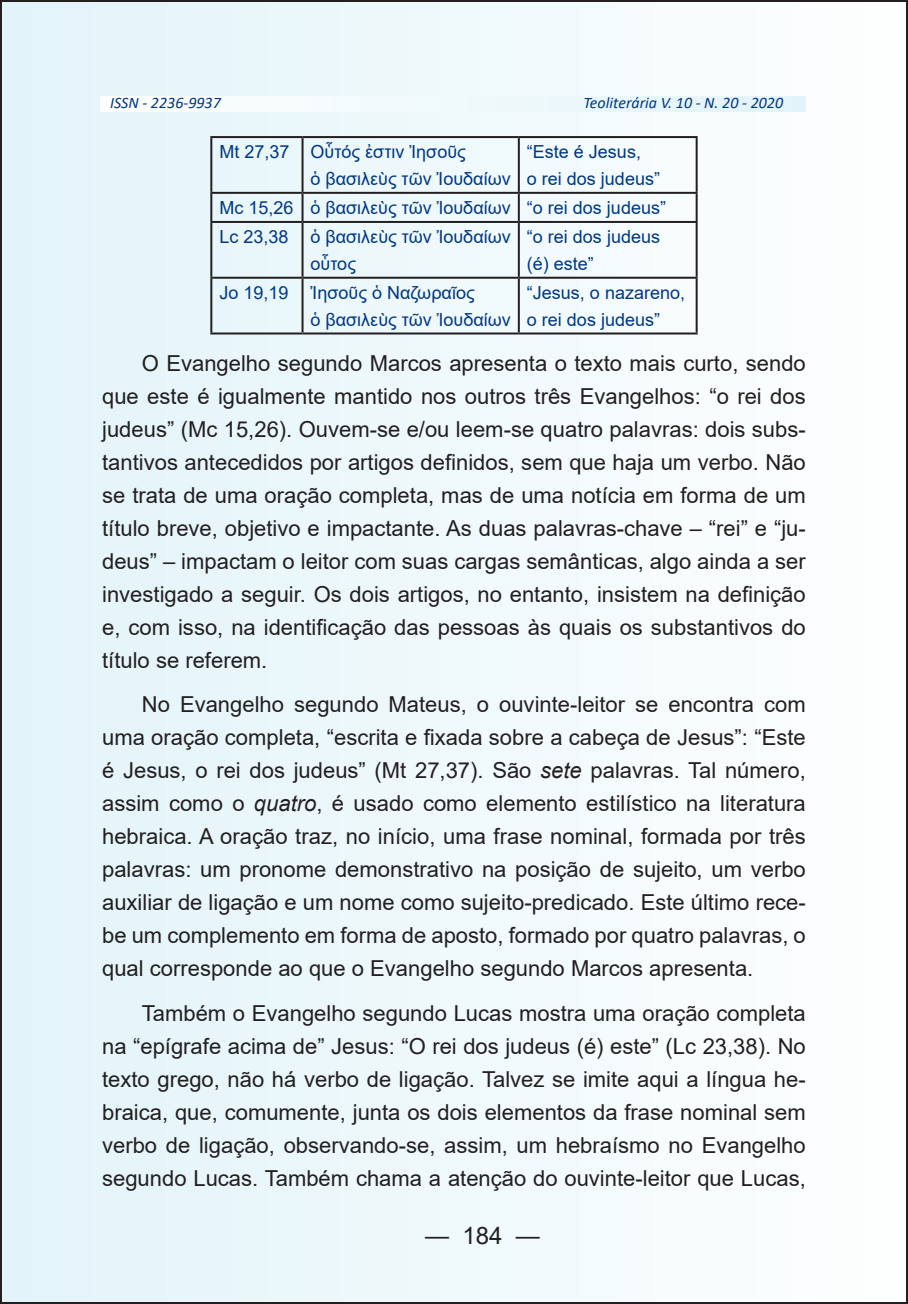
<style>
.page{position:relative;width:908px;height:1304px;background:#fff}
.page>*{position:absolute;margin:0;border:0;box-sizing:border-box;transform-origin:0 0}
.t1{font:24px "Arial";color:#231f20}
.t2{font:22px/33px "Arial";color:#231f20;text-align:justify}
.t3{font:18px/26.6px "Arial";color:#003882}
.t4{font:italic 16px "Calibri";color:#003882}
.s1{font-style:italic}
</style>
<div class="page">
<div style="left:1px;top:1px;width:905px;height:1302px;background:linear-gradient(to right,#e1f3f9,#fefefe)"></div>
<svg style="left:100px;top:96px;width:705px;height:15px"></svg>
<hr style="left:210px;top:136px;width:92px;height:2px;background:#231f20">
<hr style="left:210px;top:138px;width:2px;height:54px;background:#231f20">
<hr style="left:302px;top:136px;width:216px;height:2px;background:#231f20">
<hr style="left:301px;top:138px;width:2px;height:54px;background:#231f20">
<hr style="left:518px;top:136px;width:179px;height:2px;background:#231f20">
<hr style="left:517px;top:138px;width:2px;height:54px;background:#231f20">
<hr style="left:695px;top:138px;width:2px;height:54px;background:#231f20">
<hr style="left:210px;top:192px;width:92px;height:2px;background:#231f20">
<hr style="left:210px;top:194px;width:2px;height:27px;background:#231f20">
<hr style="left:302px;top:192px;width:216px;height:2px;background:#231f20">
<hr style="left:301px;top:194px;width:2px;height:27px;background:#231f20">
<hr style="left:518px;top:192px;width:179px;height:2px;background:#231f20">
<hr style="left:517px;top:194px;width:2px;height:27px;background:#231f20">
<hr style="left:695px;top:194px;width:2px;height:27px;background:#231f20">
<hr style="left:210px;top:221px;width:92px;height:2px;background:#231f20">
<hr style="left:210px;top:223px;width:2px;height:54px;background:#231f20">
<hr style="left:302px;top:221px;width:216px;height:2px;background:#231f20">
<hr style="left:301px;top:223px;width:2px;height:54px;background:#231f20">
<hr style="left:518px;top:221px;width:179px;height:2px;background:#231f20">
<hr style="left:517px;top:223px;width:2px;height:54px;background:#231f20">
<hr style="left:695px;top:223px;width:2px;height:54px;background:#231f20">
<hr style="left:210px;top:277px;width:92px;height:2px;background:#231f20">
<hr style="left:210px;top:279px;width:2px;height:53px;background:#231f20">
<hr style="left:302px;top:277px;width:216px;height:2px;background:#231f20">
<hr style="left:301px;top:279px;width:2px;height:53px;background:#231f20">
<hr style="left:518px;top:277px;width:179px;height:2px;background:#231f20">
<hr style="left:517px;top:279px;width:2px;height:53px;background:#231f20">
<hr style="left:695px;top:279px;width:2px;height:53px;background:#231f20">
<hr style="left:210px;top:332px;width:92px;height:2px;background:#231f20">
<hr style="left:302px;top:332px;width:216px;height:2px;background:#231f20">
<hr style="left:518px;top:332px;width:179px;height:2px;background:#231f20">
<p class="t4" style="left:110px;top:92px;width:112px">ISSN - 2236-9937</p>
<p class="t4" style="left:583px;top:92px;width:201px">Teoliterária V. 10 - N. 20 - 2020</p>
<p class="t3" style="left:310px;top:138px;width:202px;text-indent:-91px">Mt 27,37 Οὗτός ἐστιν Ἰησοῦς<br>ὁ βασιλεὺς τῶν Ἰουδαίων</p>
<p class="t3" style="left:526px;top:138px;width:135px">“Este é Jesus,<br>o rei dos judeus”</p>
<p class="t3" style="left:219px;top:193px;width:448px;line-height:29.2px">Mc 15,26 ὁ βασιλεὺς τῶν Ἰουδαίων “o rei dos judeus”<br>Lc 23,38 ὁ βασιλεὺς τῶν Ἰουδαίων</p>
<p class="t3" style="left:310px;top:250px;width:47px">οὗτος</p>
<p class="t3" style="left:526px;top:223px;width:135px">“o rei dos judeus (é) este”</p>
<p class="t3" style="left:310px;top:279px;width:202px;text-indent:-91px">Jo 19,19 Ἰησοῦς ὁ Ναζωραῖος<br>ὁ βασιλεὺς τῶν Ἰουδαίων</p>
<p class="t3" style="left:526px;top:279px;width:160px">“Jesus, o nazareno, o rei dos judeus”</p>
<p class="t2" style="left:102px;top:346px;width:704px;text-indent:40px">O Evangelho segundo Marcos apresenta o texto mais curto, sendo que este é igualmente mantido nos outros três Evangelhos: “o rei dos judeus” (Mc 15,26). Ouvem-se e/ou leem-se quatro palavras: dois subs&shy;tantivos antecedidos por artigos definidos, sem que haja um verbo. Não se trata de uma oração completa, mas de uma notícia em forma de um título breve, objetivo e impactante. As duas palavras-chave – “rei” e “ju&shy;deus” – impactam o leitor com suas cargas semânticas, algo ainda a ser investigado a seguir. Os dois artigos, no entanto, insistem na definição e, com isso, na identificação das pessoas às quais os substantivos do título se referem.</p>
<p class="t2" style="left:102px;top:688px;width:705px;text-indent:40px">No Evangelho segundo Mateus, o ouvinte-leitor se encontra com uma oração completa, “escrita e fixada sobre a cabeça de Jesus”: “Este é Jesus, o rei dos judeus” (Mt 27,37). São <span class="s1">sete</span> palavras. Tal número, assim como o <span class="s1">quatro</span>, é usado como elemento estilístico na literatura hebraica. A oração traz, no início, uma frase nominal, formada por três palavras: um pronome demonstrativo na posição de sujeito, um verbo auxiliar de ligação e um nome como sujeito-predicado. Este último rece&shy;be um complemento em forma de aposto, formado por quatro palavras, o qual corresponde ao que o Evangelho segundo Marcos apresenta.</p>
<p class="t2" style="left:102px;top:996px;width:705px;text-indent:40px">Também o Evangelho segundo Lucas mostra uma oração completa na “epígrafe acima de” Jesus: “O rei dos judeus (é) este” (Lc 23,38). No texto grego, não há verbo de ligação. Talvez se imite aqui a língua he&shy;braica, que, comumente, junta os dois elementos da frase nominal sem verbo de ligação, observando-se, assim, um hebraísmo no Evangelho segundo Lucas. Também chama a atenção do ouvinte-leitor que Lucas,</p>
<p class="t1" style="left:425px;top:1218px;width:116px">— 184 —</p>
</div>
